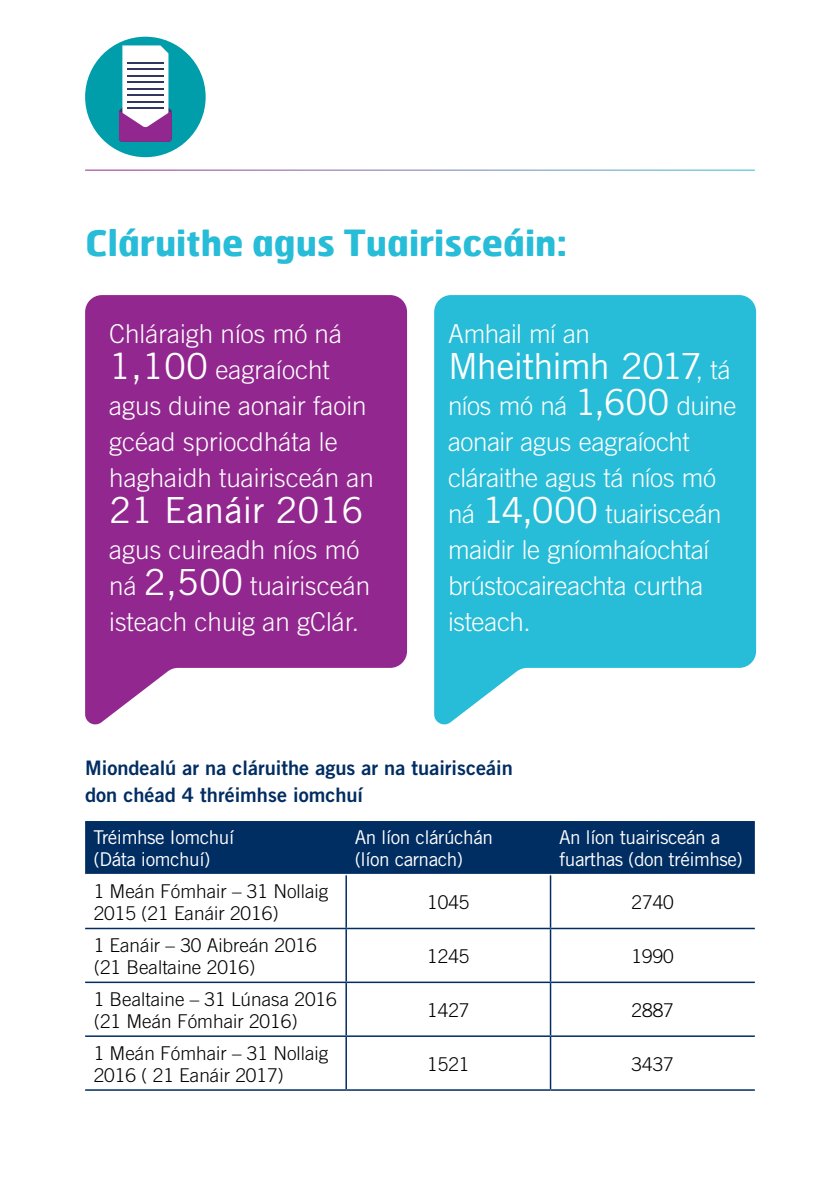
<style>
.page{position:relative;width:840px;height:1191px;background:#fff}
.page>*{position:absolute;margin:0;border:0;box-sizing:border-box;transform-origin:0 0}
.t1{font:700 36px "Hermes";color:#27bcd7}
.t2{font:36px "Trade Gothic";letter-spacing:-.02em;color:#fff}
.t3{font:36px "Trade Gothic";color:#fff}
.t4{font:300 26px/36px "Trade Gothic";color:#fff}
.t5{font:300 26px "Trade Gothic";letter-spacing:-.025em;color:#fff}
.t6{font:20px/26.4px "Trade Gothic Bold Two";color:#002d62}
.t7{font:300 19px/21.8px "Trade Gothic";color:#000}
.t8{font:19px/21.8px "Trade Gothic";letter-spacing:-.025em;color:#fff}
.s1{font-weight:400;font-size:36px}
.s2{font-weight:300;font-size:26px}
</style>
<div class="page">
<div style="left:85px;top:821px;width:669px;height:53px;background:#002d62"></div>
<hr style="left:85px;top:1089px;width:261px;height:1px;background:#002d62">
<hr style="left:346px;top:1089px;width:204px;height:1px;background:#002d62">
<hr style="left:550px;top:1089px;width:204px;height:1px;background:#002d62">
<hr style="left:85px;top:1035px;width:261px;height:2px;background:#002d62">
<hr style="left:346px;top:1035px;width:204px;height:2px;background:#002d62">
<hr style="left:550px;top:1035px;width:204px;height:2px;background:#002d62">
<hr style="left:85px;top:981px;width:261px;height:2px;background:#002d62">
<hr style="left:346px;top:981px;width:204px;height:2px;background:#002d62">
<hr style="left:550px;top:981px;width:204px;height:2px;background:#002d62">
<hr style="left:85px;top:927px;width:261px;height:2px;background:#002d62">
<hr style="left:346px;top:927px;width:204px;height:2px;background:#002d62">
<hr style="left:550px;top:927px;width:204px;height:2px;background:#002d62">
<hr style="left:345px;top:875px;width:2px;height:52px;background:#002d62">
<hr style="left:345px;top:929px;width:2px;height:52px;background:#002d62">
<hr style="left:345px;top:983px;width:2px;height:52px;background:#002d62">
<hr style="left:345px;top:1037px;width:2px;height:52px;background:#002d62">
<hr style="left:549px;top:875px;width:2px;height:52px;background:#002d62">
<hr style="left:549px;top:929px;width:2px;height:52px;background:#002d62">
<hr style="left:549px;top:983px;width:2px;height:52px;background:#002d62">
<hr style="left:549px;top:1037px;width:2px;height:52px;background:#002d62">
<div style="left:85px;top:37px;width:120px;height:120px;background:#009daa;border-radius:50%"></div>
<svg style="left:119px;top:45px;width:53px;height:97px"></svg>
<hr style="left:127px;top:62px;width:37px;height:1px;background:#303660">
<hr style="left:127px;top:68px;width:37px;height:2px;background:#303660">
<hr style="left:127px;top:75px;width:37px;height:2px;background:#303660">
<hr style="left:127px;top:81px;width:37px;height:2px;background:#303660">
<hr style="left:127px;top:88px;width:37px;height:2px;background:#303660">
<hr style="left:127px;top:94px;width:37px;height:2px;background:#303660">
<hr style="left:127px;top:101px;width:37px;height:2px;background:#303660">
<hr style="left:127px;top:107px;width:37px;height:2px;background:#303660">
<svg style="left:85px;top:295px;width:322px;height:430px;fill:#92278f"></svg>
<svg style="left:434px;top:295px;width:321px;height:430px;fill:#27bcd7"></svg>
<h1 class="t1" style="left:85px;top:219px;width:483px">Cláruithe agus Tuairisceáin:</h1>
<p class="t4" style="left:109px;top:315px;width:266px">Chláraigh níos mó ná<br><span class="s1">1,100</span> eagraíocht agus duine aonair faoin gcéad spriocdháta le haghaidh tuairisceán an</p>
<h1 class="t3" style="left:109px;top:488px;width:255px">21 Eanáir 2016</h1>
<p class="t4" style="left:109px;top:531px;width:262px">agus cuireadh níos mó ná <span class="s1">2,500</span> tuairisceán isteach chuig an gClár.</p>
<p class="t5" style="left:448px;top:318px;width:143px">Amhail mí an</p>
<h1 class="t2" style="left:448px;top:344px;width:284px">Mheithimh 2017<span class="s2">, tá</span></h1>
<p class="t4" style="left:448px;top:387px;width:289px">níos mó ná <span class="s1">1,600</span> duine aonair agus eagraíocht cláraithe agus tá níos mó ná <span class="s1">14,000</span> tuairisceán maidir le gníomhaíochtaí brústocaireachta curtha isteach.</p>
<p class="t6" style="left:85px;top:754px;width:429px">Miondealú ar na cláruithe agus ar na tuairisceáin don chéad 4 thréimhse iomchuí</p>
<p class="t8" style="left:94px;top:826px;width:142px">Tréimhse Iomchuí (Dáta iomchuí)</p>
<p class="t8" style="left:354px;top:826px;width:140px">An líon clárúchán (líon carnach)</p>
<p class="t8" style="left:558px;top:826px;width:185px">An líon tuairisceán a fuarthas (don tréimhse)</p>
<p class="t7" style="left:94px;top:880px;width:236px">1 Meán Fómhair – 31 Nollaig<br>2015 (21 Eanáir 2016)</p>
<p class="t7" style="left:427px;top:891px;width:44px">1045</p>
<p class="t7" style="left:631px;top:891px;width:44px">2740</p>
<p class="t7" style="left:94px;top:934px;width:224px">1 Eanáir – 30 Aibreán 2016 (21 Bealtaine 2016)</p>
<p class="t7" style="left:427px;top:945px;width:44px">1245</p>
<p class="t7" style="left:631px;top:945px;width:44px">1990</p>
<p class="t7" style="left:94px;top:988px;width:244px">1 Bealtaine – 31 Lúnasa 2016 (21 Meán Fómhair 2016)</p>
<p class="t7" style="left:427px;top:998px;width:44px">1427</p>
<p class="t7" style="left:631px;top:998px;width:44px">2887</p>
<p class="t7" style="left:94px;top:1041px;width:236px">1 Meán Fómhair – 31 Nollaig<br>2016 ( 21 Eanáir 2017)</p>
<p class="t7" style="left:427px;top:1052px;width:44px">1521</p>
<p class="t7" style="left:631px;top:1052px;width:44px">3437</p>
</div>
